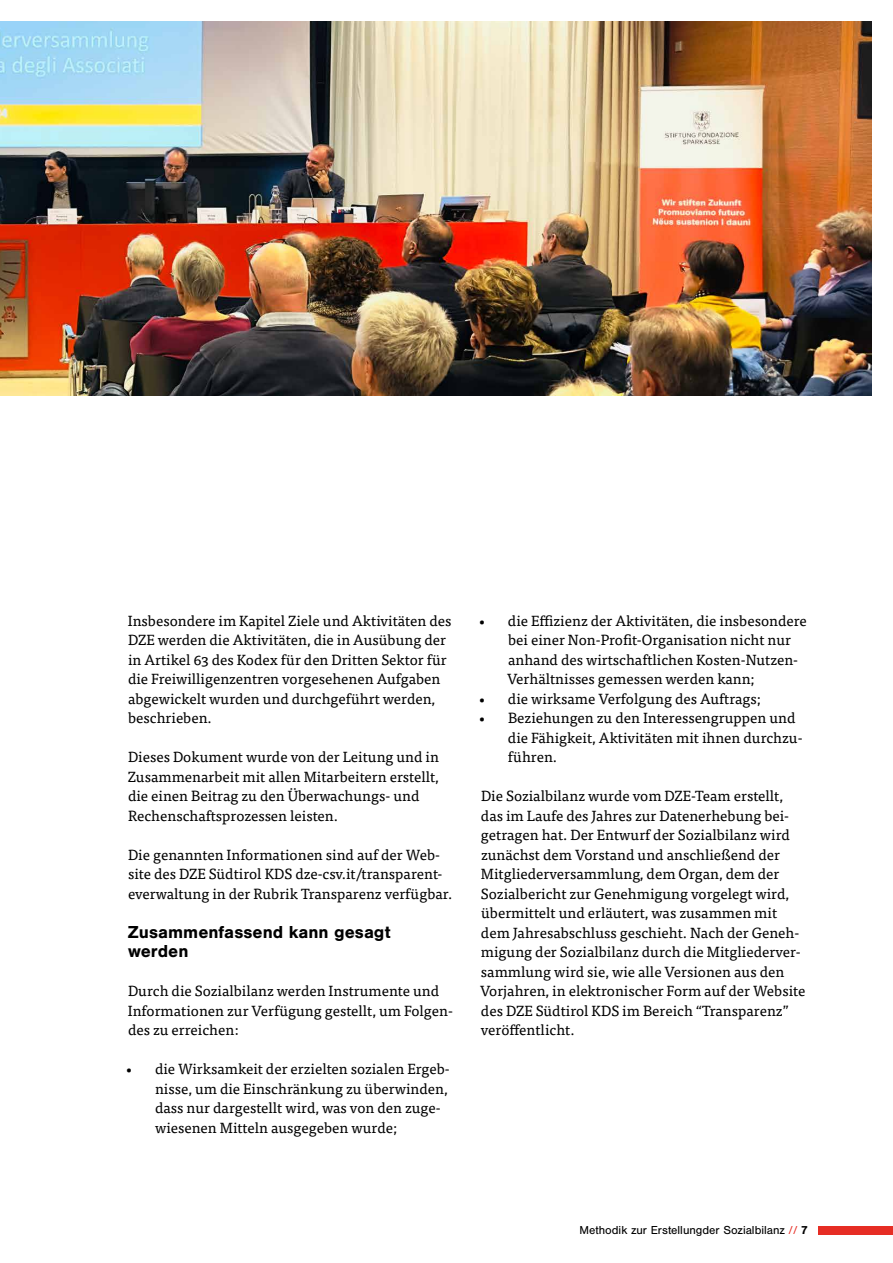
<style>
.page{position:relative;width:893px;height:1263px;background:#fff}
.page>*{position:absolute;margin:0;border:0;box-sizing:border-box;transform-origin:0 0}
.t1{font:700 18px/19.5px "Nimbus San";color:#000}
.t2{font:14.7px/19.5px "Tisa Pro";color:#000}
.t3{font:12px "Nimbus San";color:#000}
.s1{color:#e62d24}
.s2{font-weight:700}
</style>
<div class="page">
<div style="left:818px;top:1226px;width:75px;height:8px;background:#e62d24"></div>
<img style="left:0;top:21px;width:871px;height:375px">
<p class="t2" style="left:128px;top:610px;width:325px">Insbesondere im Kapitel Ziele und Aktivitäten des DZE werden die Aktivitäten, die in Ausübung der in Artikel 63 des Kodex für den Dritten Sektor für die Freiwilligenzentren vorgesehenen Aufgaben abgewickelt wurden und durchgeführt werden, beschrieben.</p>
<p class="t2" style="left:128px;top:747px;width:313px">Dieses Dokument wurde von der Leitung und in Zusammenarbeit mit allen Mitarbeitern erstellt, die einen Beitrag zu den Überwachungs- und Rechenschaftsprozessen leisten.</p>
<p class="t2" style="left:128px;top:844px;width:326px">Die genannten Informationen sind auf der Web&shy;site des DZE Südtirol KDS dze-csv.it/transparent&shy;everwaltung in der Rubrik Transparenz verfügbar.</p>
<p class="t1" style="left:128px;top:922px;width:264px">Zusammenfassend kann gesagt werden</p>
<p class="t2" style="left:128px;top:980px;width:327px">Durch die Sozialbilanz werden Instrumente und<br>Informationen zur Verfügung gestellt, um Folgen&shy;des zu erreichen:</p>
<p class="t2" style="left:155px;top:1058px;width:296px;text-indent:-30px">• die Wirksamkeit der erzielten sozialen Ergeb&shy;nisse, um die Einschränkung zu überwinden, dass nur dargestellt wird, was von den zuge&shy;wiesenen Mitteln ausgegeben wurde;</p>
<p class="t2" style="left:507px;top:610px;width:301px;text-indent:-29px">• die Effizienz der Aktivitäten, die insbesondere bei einer Non-Profit-Organisation nicht nur anhand des wirtschaftlichen Kosten-Nutzen-Verhältnisses gemessen werden kann;</p>
<p class="t2" style="left:478px;top:688px;width:285px">• die wirksame Verfolgung des Auftrags;</p>
<p class="t2" style="left:508px;top:708px;width:296px;text-indent:-30px">• Beziehungen zu den Interessengruppen und die Fähigkeit, Aktivitäten mit ihnen durchzu&shy;führen.</p>
<p class="t2" style="left:480px;top:785px;width:327px">Die Sozialbilanz wurde vom DZE-Team erstellt, das im Laufe des Jahres zur Datenerhebung bei&shy;getragen hat. Der Entwurf der Sozialbilanz wird zunächst dem Vorstand und anschließend der Mitgliederversammlung, dem Organ, dem der Sozialbericht zur Genehmigung vorgelegt wird, übermittelt und erläutert, was zusammen mit dem Jahresabschluss geschieht. Nach der Geneh&shy;migung der Sozialbilanz durch die Mitgliederver&shy;sammlung wird sie, wie alle Versionen aus den Vorjahren, in elektronischer Form auf der Website des DZE Südtirol KDS im Bereich “Transparenz” veröffentlicht.</p>
<p class="t3" style="left:579px;top:1224px;width:230px">Methodik zur Erstellungder Sozialbilanz <span class="s1">//</span> <span class="s2">7</span></p>
</div>
